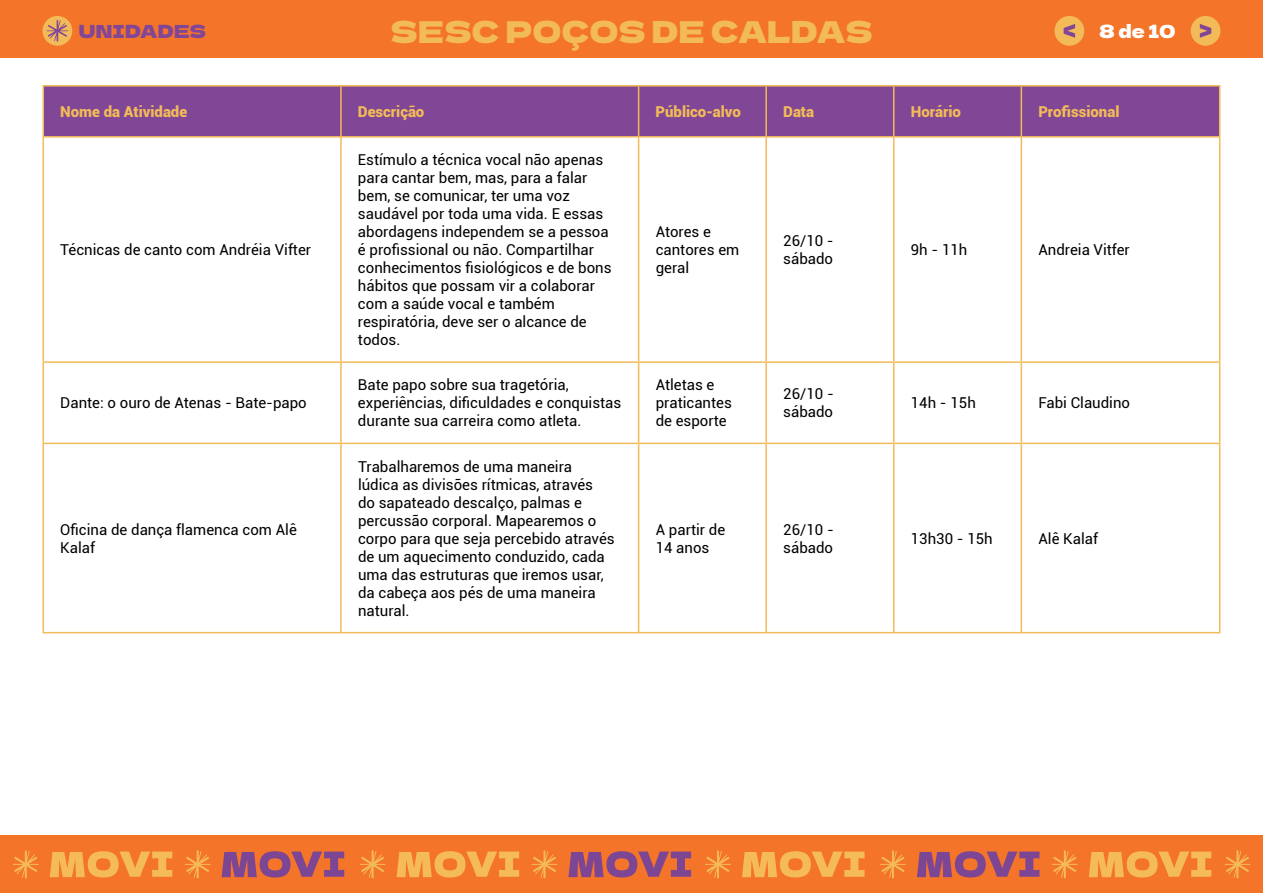
<style>
.page{position:relative;width:1263px;height:893px;background:#fff}
.page>*{position:absolute;margin:0;border:0;box-sizing:border-box;transform-origin:0 0}
.t1{font:30px "Dela Gothic One";letter-spacing:-.005em;color:#f2ba58}
.t2{font:18px "Dela Gothic One";letter-spacing:.015em;color:#814796}
.t3{font:18px "Dela Gothic One";color:#fff}
.t4{font:15px/18px "Roboto";color:#000}
.t5{font:900 15px "Roboto";color:#f2ba58}
</style>
<div class="page">
<div style="left:0;top:836px;width:1263px;height:57px;background:#f47429"></div>
<div style="left:0;top:0;width:1263px;height:57px;background:#f47429"></div>
<svg style="left:13px;top:850px;width:26px;height:28px"></svg>
<svg style="left:50px;top:851px;width:122px;height:26px"></svg>
<svg style="left:185px;top:850px;width:25px;height:28px"></svg>
<svg style="left:222px;top:851px;width:122px;height:26px"></svg>
<svg style="left:360px;top:850px;width:25px;height:28px"></svg>
<svg style="left:397px;top:851px;width:122px;height:26px"></svg>
<svg style="left:532px;top:850px;width:25px;height:28px"></svg>
<svg style="left:568px;top:851px;width:123px;height:26px"></svg>
<svg style="left:705px;top:850px;width:26px;height:28px"></svg>
<svg style="left:1225px;top:850px;width:25px;height:28px"></svg>
<svg style="left:742px;top:851px;width:122px;height:26px"></svg>
<svg style="left:880px;top:850px;width:26px;height:28px"></svg>
<svg style="left:917px;top:851px;width:122px;height:26px"></svg>
<svg style="left:1052px;top:850px;width:25px;height:28px"></svg>
<svg style="left:1089px;top:851px;width:122px;height:26px"></svg>
<div style="left:43px;top:16px;width:29px;height:30px;background:#f2ba58;border-radius:50%"></div>
<svg style="left:47px;top:20px;width:21px;height:21px"></svg>
<div style="left:44px;top:87px;width:1175px;height:49px;background:#7f4795"></div>
<hr style="left:43px;top:85px;width:298px;height:2px;background:#f2ba58">
<hr style="left:43px;top:87px;width:1px;height:49px;background:#f2ba58">
<hr style="left:341px;top:85px;width:298px;height:2px;background:#f2ba58">
<hr style="left:340px;top:87px;width:2px;height:49px;background:#f2ba58">
<hr style="left:639px;top:85px;width:127px;height:2px;background:#f2ba58">
<hr style="left:638px;top:87px;width:1px;height:49px;background:#f2ba58">
<hr style="left:766px;top:85px;width:128px;height:2px;background:#f2ba58">
<hr style="left:765px;top:87px;width:2px;height:49px;background:#f2ba58">
<hr style="left:894px;top:85px;width:127px;height:2px;background:#f2ba58">
<hr style="left:893px;top:87px;width:1px;height:49px;background:#f2ba58">
<hr style="left:1021px;top:85px;width:199px;height:2px;background:#f2ba58">
<hr style="left:1020px;top:87px;width:2px;height:49px;background:#f2ba58">
<hr style="left:1219px;top:87px;width:1px;height:49px;background:#f2ba58">
<hr style="left:43px;top:136px;width:298px;height:2px;background:#f2ba58">
<hr style="left:43px;top:138px;width:1px;height:223px;background:#f2ba58">
<hr style="left:341px;top:136px;width:298px;height:2px;background:#f2ba58">
<hr style="left:340px;top:138px;width:2px;height:223px;background:#f2ba58">
<hr style="left:639px;top:136px;width:127px;height:2px;background:#f2ba58">
<hr style="left:638px;top:138px;width:1px;height:223px;background:#f2ba58">
<hr style="left:766px;top:136px;width:128px;height:2px;background:#f2ba58">
<hr style="left:765px;top:138px;width:2px;height:223px;background:#f2ba58">
<hr style="left:894px;top:136px;width:127px;height:2px;background:#f2ba58">
<hr style="left:893px;top:138px;width:1px;height:223px;background:#f2ba58">
<hr style="left:1021px;top:136px;width:199px;height:2px;background:#f2ba58">
<hr style="left:1020px;top:138px;width:2px;height:223px;background:#f2ba58">
<hr style="left:1219px;top:138px;width:1px;height:223px;background:#f2ba58">
<hr style="left:43px;top:361px;width:298px;height:2px;background:#f2ba58">
<hr style="left:43px;top:363px;width:1px;height:80px;background:#f2ba58">
<hr style="left:341px;top:361px;width:298px;height:2px;background:#f2ba58">
<hr style="left:340px;top:363px;width:2px;height:80px;background:#f2ba58">
<hr style="left:639px;top:361px;width:127px;height:2px;background:#f2ba58">
<hr style="left:638px;top:363px;width:1px;height:80px;background:#f2ba58">
<hr style="left:766px;top:361px;width:128px;height:2px;background:#f2ba58">
<hr style="left:765px;top:363px;width:2px;height:80px;background:#f2ba58">
<hr style="left:894px;top:361px;width:127px;height:2px;background:#f2ba58">
<hr style="left:893px;top:363px;width:1px;height:80px;background:#f2ba58">
<hr style="left:1021px;top:361px;width:199px;height:2px;background:#f2ba58">
<hr style="left:1020px;top:363px;width:2px;height:80px;background:#f2ba58">
<hr style="left:1219px;top:363px;width:1px;height:80px;background:#f2ba58">
<hr style="left:43px;top:443px;width:298px;height:1px;background:#f2ba58">
<hr style="left:43px;top:444px;width:1px;height:188px;background:#f2ba58">
<hr style="left:341px;top:443px;width:298px;height:1px;background:#f2ba58">
<hr style="left:340px;top:444px;width:2px;height:188px;background:#f2ba58">
<hr style="left:639px;top:443px;width:127px;height:1px;background:#f2ba58">
<hr style="left:638px;top:444px;width:1px;height:188px;background:#f2ba58">
<hr style="left:766px;top:443px;width:128px;height:1px;background:#f2ba58">
<hr style="left:765px;top:444px;width:2px;height:188px;background:#f2ba58">
<hr style="left:894px;top:443px;width:127px;height:1px;background:#f2ba58">
<hr style="left:893px;top:444px;width:1px;height:188px;background:#f2ba58">
<hr style="left:1021px;top:443px;width:199px;height:1px;background:#f2ba58">
<hr style="left:1020px;top:444px;width:2px;height:188px;background:#f2ba58">
<hr style="left:1219px;top:444px;width:1px;height:188px;background:#f2ba58">
<hr style="left:43px;top:632px;width:298px;height:1px;background:#f2ba58">
<hr style="left:341px;top:632px;width:298px;height:1px;background:#f2ba58">
<hr style="left:639px;top:632px;width:127px;height:1px;background:#f2ba58">
<hr style="left:766px;top:632px;width:128px;height:1px;background:#f2ba58">
<hr style="left:894px;top:632px;width:127px;height:1px;background:#f2ba58">
<hr style="left:1021px;top:632px;width:199px;height:1px;background:#f2ba58">
<div style="left:1191px;top:16px;width:29px;height:30px;background:#f2ba58;border-radius:50%"></div>
<svg style="left:1200px;top:24px;width:11px;height:14px"></svg>
<div style="left:1054px;top:16px;width:30px;height:30px;background:#f2ba58;border-radius:50%"></div>
<svg style="left:1063px;top:24px;width:12px;height:14px"></svg>
<p class="t2" style="left:79px;top:17px;width:129px">UNIDADES</p>
<h1 class="t1" style="left:390px;top:8px;width:484px">SESC POÇOS DE CALDAS</h1>
<p class="t3" style="left:1099px;top:17px;width:78px">8 de 10</p>
<p class="t5" style="left:60px;top:101px;width:128px">Nome da Atividade</p>
<p class="t5" style="left:358px;top:101px;width:68px">Descrição</p>
<p class="t5" style="left:656px;top:101px;width:87px">Público-alvo</p>
<p class="t5" style="left:783px;top:101px;width:32px">Data</p>
<p class="t5" style="left:911px;top:101px;width:52px">Horário</p>
<p class="t5" style="left:1038px;top:101px;width:83px">Profissional</p>
<p class="t4" style="left:60px;top:240px;width:252px">Técnicas de canto com Andréia Vifter</p>
<p class="t4" style="left:60px;top:393px;width:248px">Dante: o ouro de Atenas - Bate-papo</p>
<p class="t4" style="left:60px;top:520px;width:238px">Oficina de dança flamenca com Alê<br>Kalaf</p>
<p class="t4" style="left:358px;top:150px;width:255px">Estímulo a técnica vocal não apenas para cantar bem, mas, para a falar bem, se comunicar, ter uma voz saudável por toda uma vida. E essas abordagens independem se a pessoa é profissional ou não. Compartilhar conhecimentos fisiológicos e de bons hábitos que possam vir a colaborar com a saúde vocal e também respiratória, deve ser o alcance de todos.</p>
<p class="t4" style="left:656px;top:222px;width:85px">Atores e cantores em geral</p>
<p class="t4" style="left:783px;top:231px;width:52px">26/10 - sábado</p>
<p class="t4" style="left:911px;top:240px;width:58px">9h - 11h</p>
<p class="t4" style="left:1038px;top:240px;width:93px">Andreia Vitfer</p>
<p class="t4" style="left:358px;top:375px;width:265px">Bate papo sobre sua tragetória, experiências, dificuldades e conquistas durante sua carreira como atleta.</p>
<p class="t4" style="left:656px;top:375px;width:78px">Atletas e praticantes de esporte</p>
<p class="t4" style="left:783px;top:384px;width:52px">26/10 - sábado</p>
<p class="t4" style="left:911px;top:393px;width:67px">14h - 15h</p>
<p class="t4" style="left:1038px;top:393px;width:93px">Fabi Claudino</p>
<p class="t4" style="left:358px;top:457px;width:258px">Trabalharemos de uma maneira lúdica as divisões rítmicas, através<br>do sapateado descalço, palmas e percussão corporal. Mapearemos o corpo para que seja percebido através de um aquecimento conduzido, cada uma das estruturas que iremos usar, da cabeça aos pés de uma maneira natural.</p>
<p class="t4" style="left:656px;top:520px;width:71px">A partir de<br>14 anos</p>
<p class="t4" style="left:783px;top:520px;width:52px">26/10 - sábado</p>
<p class="t4" style="left:911px;top:529px;width:83px">13h30 - 15h</p>
<p class="t4" style="left:1038px;top:529px;width:61px">Alê Kalaf</p>
</div>
